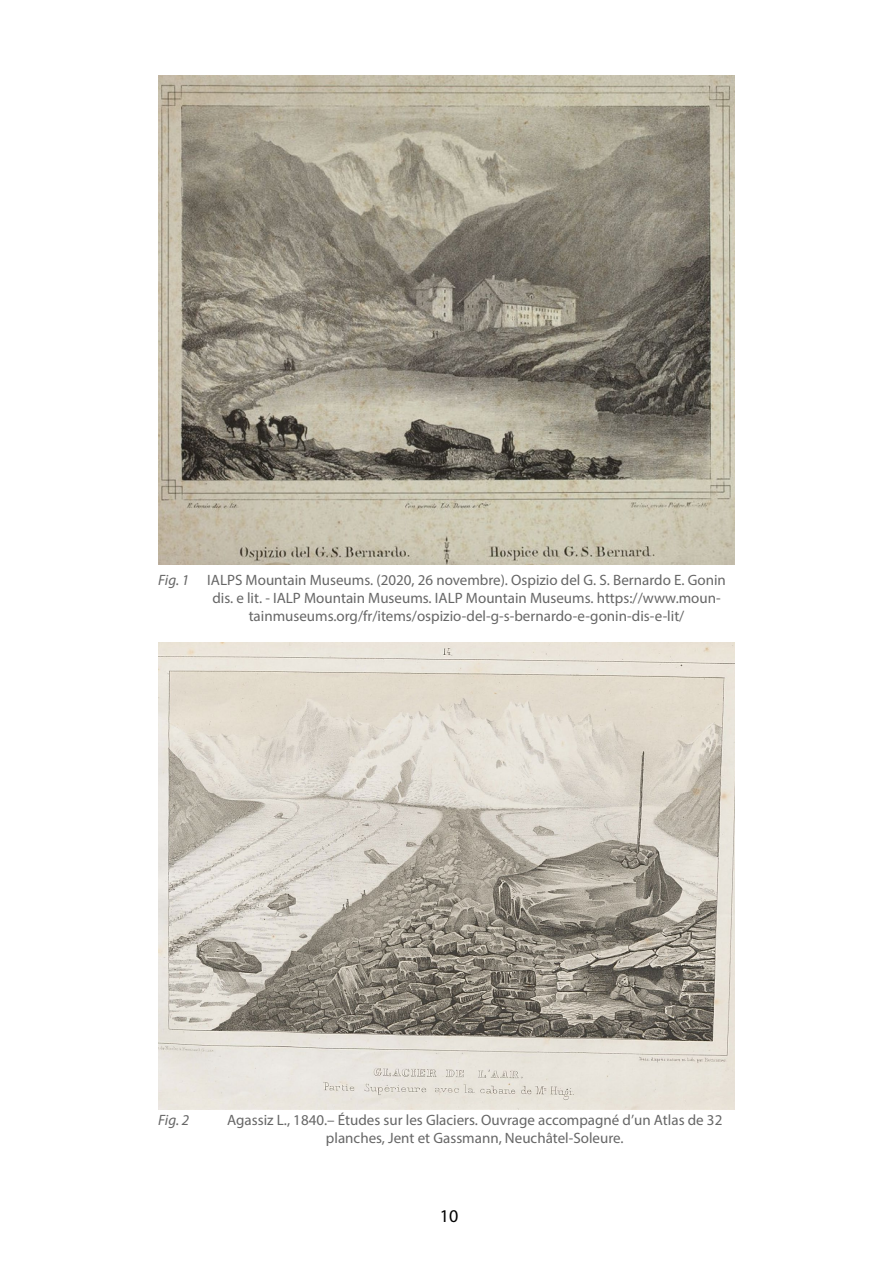
<style>
.page{position:relative;width:893px;height:1263px;background:#fff}
.page>*{position:absolute;margin:0;border:0;box-sizing:border-box;transform-origin:0 0}
.t1{font:18px "Myriad Pro";color:#000}
.t2{font:15px/18px "Myriad Pro";color:#666;text-align:center}
.t3{font:italic 15px "Myriad Pro";letter-spacing:-.01em;color:#666}
</style>
<div class="page">
<img style="left:158px;top:75px;width:577px;height:490px">
<img style="left:158px;top:643px;width:577px;height:467px">
<p class="t3" style="left:158px;top:571px;width:33px">Fig. 1</p>
<p class="t2" style="left:207px;top:571px;width:520px">IALPS Mountain Museums. (2020, 26 novembre). Ospizio del G. S. Bernardo E. Gonin dis. e lit. - IALP Mountain Museums. IALP Mountain Museums. https://www.moun&shy;tainmuseums.org/fr/items/ospizio-del-g-s-bernardo-e-gonin-dis-e-lit/</p>
<p class="t3" style="left:158px;top:1111px;width:33px">Fig. 2</p>
<p class="t2" style="left:227px;top:1111px;width:497px">Agassiz L., 1840.– Études sur les Glaciers. Ouvrage accompagné d’un Atlas de 32 planches, Jent et Gassmann, Neuchâtel-Soleure.</p>
<p class="t1" style="left:440px;top:1205px;width:20px">10</p>
</div>
